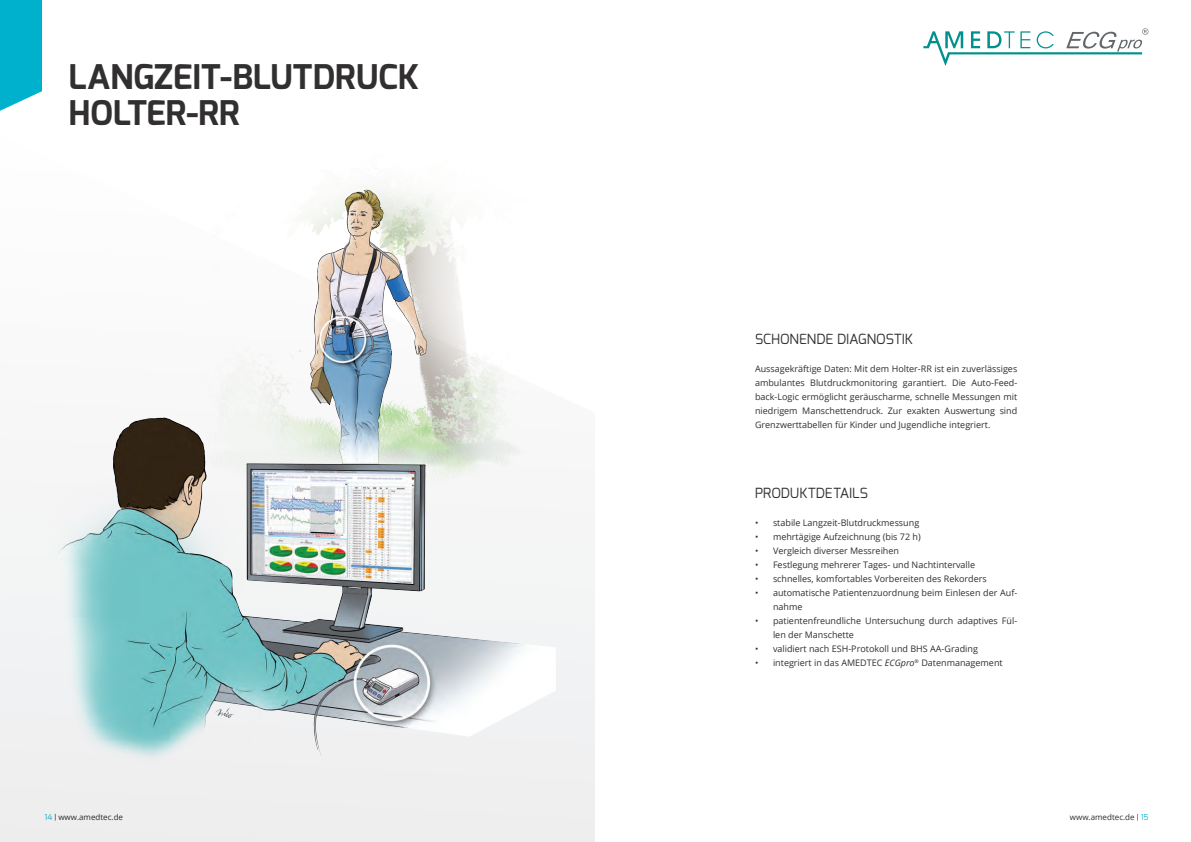
<style>
.page{position:relative;width:1191px;height:842px;background:#fff}
.page>*{position:absolute;margin:0;border:0;box-sizing:border-box;transform-origin:0 0}
.Fließtext{font:700 34px "Exo";color:#312f30}
.Fließtext-2{font:14px "Exo";color:#312f30}
.Fließtext-3{font:9px/14px "Open Sans";color:#312f30}
.t1{font:8px "Open Sans";color:#312f30}
.s1{font-style:italic}
.s2{font-family:"Exo";color:#00b1cd}
.s3{font-family:"Exo"}
</style>
<div class="page">
<svg style="left:923px;top:28px;width:225px;height:38px"></svg>
<svg style="left:0;top:0;width:42px;height:11px"></svg>
<div style="left:0;top:11px;width:42px;height:50px;background:#00b1cd"></div>
<svg style="left:0;top:61px;width:595px;height:781px"></svg>
<img style="left:49px;top:126px;width:524px;height:681px">
<p class="Fließtext" style="left:68px;top:55px;width:352px">LANGZEIT-BLUTDRUCK</p>
<p class="Fließtext" style="left:68px;top:91px;width:173px">HOLTER-RR</p>
<p class="Fließtext-2" style="left:755px;top:330px;width:160px">SCHONENDE DIAGNOSTIK</p>
<p class="Fließtext-3" style="left:755px;top:362px;width:264px;text-align:justify">Aussagekräftige Daten: Mit dem Holter-RR ist ein zuverlässiges ambulantes Blutdruckmonitoring garantiert. Die Auto-Feed&shy;back-Logic ermöglicht geräuscharme, schnelle Messungen mit niedrigem Manschettendruck. Zur exakten Auswertung sind Grenzwerttabellen für Kinder und Jugendliche integriert.</p>
<p class="Fließtext-2" style="left:755px;top:484px;width:115px">PRODUKTDETAILS</p>
<p class="Fließtext-3" style="left:755px;top:516px;width:166px">• stabile Langzeit-Blutdruckmessung</p>
<p class="Fließtext-3" style="left:755px;top:530px;width:167px">• mehrtägige Aufzeichnung (bis 72 h)</p>
<p class="Fließtext-3" style="left:755px;top:544px;width:145px">• Vergleich diverser Messreihen</p>
<p class="Fließtext-3" style="left:755px;top:558px;width:222px">• Festlegung mehrerer Tages- und Nachtintervalle</p>
<p class="Fließtext-3" style="left:755px;top:572px;width:233px">• schnelles, komfortables Vorbereiten des Rekorders</p>
<p class="Fließtext-3" style="left:773px;top:586px;width:246px;text-indent:-18px">• automatische Patientenzuordnung beim Einlesen der Auf&shy;nahme</p>
<p class="Fließtext-3" style="left:773px;top:614px;width:246px;text-indent:-18px">• patientenfreundliche Untersuchung durch adaptives Fül&shy;len der Manschette</p>
<p class="Fließtext-3" style="left:755px;top:642px;width:224px">• validiert nach ESH-Protokoll und BHS AA-Grading</p>
<p class="Fließtext-3" style="left:755px;top:656px;width:249px">• integriert in das AMEDTEC <span class="s1">ECGpro</span><sup>®</sup> Datenmanagement</p>
<p class="t1" style="left:45px;top:812px;width:80px"><span class="s2">14</span> <span class="s3">|</span> www.amedtec.de</p>
<p class="t1" style="left:1070px;top:812px;width:80px">www.amedtec.de <span class="s3">|</span> <span class="s2">15</span></p>
</div>
